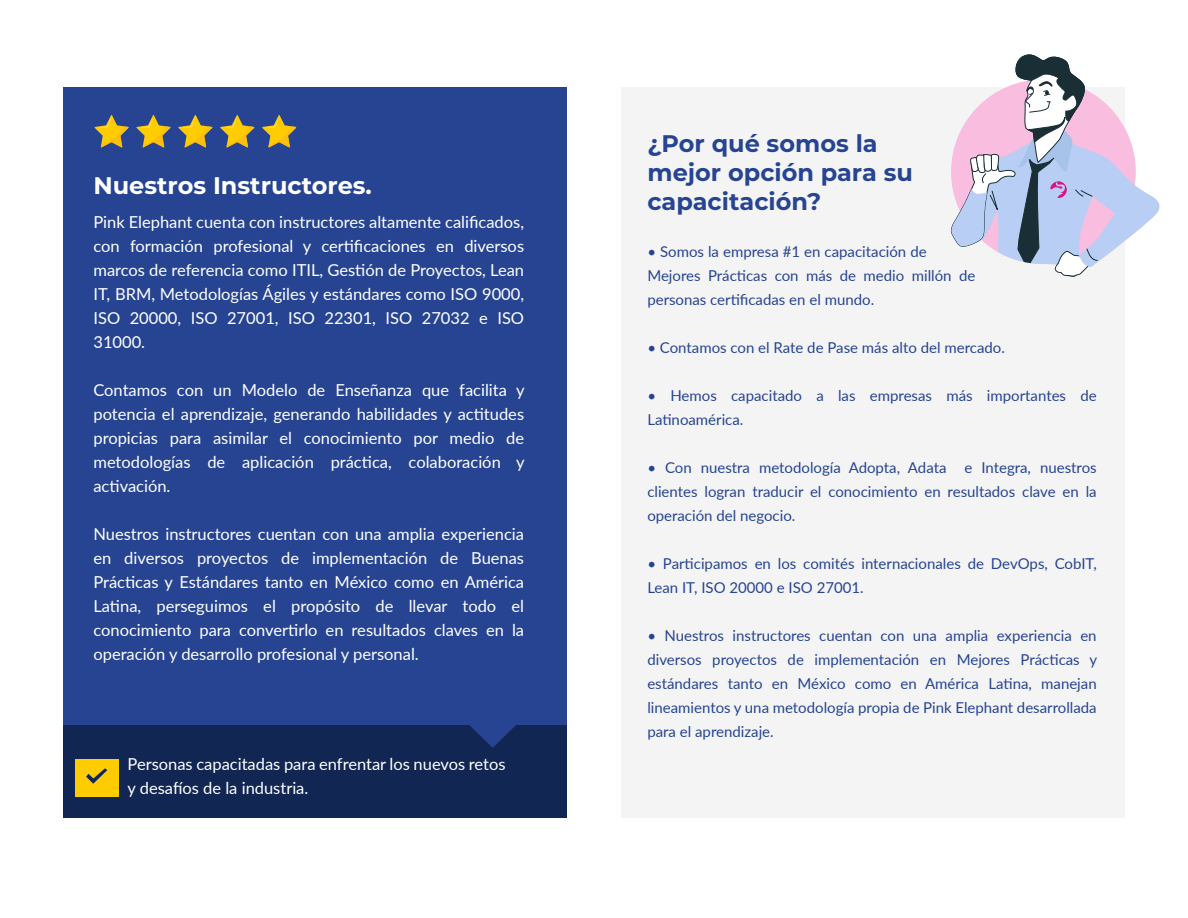
<style>
.page{position:relative;width:1188px;height:918px;background:#fff}
.page>*{position:absolute;margin:0;border:0;box-sizing:border-box;transform-origin:0 0}
.t1{font:700 24px/28.8px "Montserrat";color:#264492}
.t2{font:700 24px "Montserrat";color:#fff}
.t3{font:16.5px/24px "Lato";color:#fff;text-align:justify}
.t4{font:15px/24px "Lato";color:#264492}
</style>
<div class="page">
<div style="left:621px;top:87px;width:504px;height:731px;background:#f4f4f4"></div>
<svg style="left:950px;top:54px;width:210px;height:223px"></svg>
<div style="left:63px;top:725px;width:504px;height:93px;background:#122654"></div>
<div style="left:75px;top:759px;width:43px;height:37px;background:#ffcc01"></div>
<svg style="left:86px;top:768px;width:21px;height:16px"></svg>
<div style="left:63px;top:87px;width:504px;height:638px;background:#264492"></div>
<svg style="left:469px;top:725px;width:47px;height:23px"></svg>
<svg style="left:94px;top:115px;width:35px;height:33px"></svg>
<svg style="left:136px;top:115px;width:35px;height:33px"></svg>
<svg style="left:178px;top:115px;width:35px;height:33px"></svg>
<svg style="left:220px;top:115px;width:34px;height:33px"></svg>
<svg style="left:262px;top:115px;width:34px;height:33px"></svg>
<h1 class="t2" style="left:93px;top:168px;width:280px">Nuestros Instructores.</h1>
<p class="t3" style="left:93px;top:209px;width:432px">Pink Elephant cuenta con instructores altamente calificados, con formación profesional y certificaciones en diversos marcos de referencia como ITIL, Gestión de Proyectos, Lean IT, BRM, Metodologías Ágiles y estándares como ISO 9000, ISO 20000, ISO 27001, ISO 22301, ISO 27032 e ISO 31000.</p>
<p class="t3" style="left:93px;top:377px;width:433px">Contamos con un Modelo de Enseñanza que facilita y potencia el aprendizaje, generando habilidades y actitudes propicias para asimilar el conocimiento por medio de metodologías de aplicación práctica, colaboración y activación.</p>
<p class="t3" style="left:93px;top:521px;width:432px">Nuestros instructores cuentan con una amplia experiencia en diversos proyectos de implementación de Buenas Prácticas y Estándares tanto en México como en América Latina, perseguimos el propósito de llevar todo el conocimiento para convertirlo en resultados claves en la operación y desarrollo profesional y personal.</p>
<p class="t3" style="left:128px;top:752px;width:380px">Personas capacitadas para enfrentar los nuevos retos y desafíos de la industria.</p>
<h1 class="t1" style="left:647px;top:128px;width:267px">¿Por qué somos la mejor opción para su capacitación?</h1>
<p class="t4" style="left:647px;top:239px;width:330px">• Somos la empresa #1 en capacitación de<br>Mejores Prácticas con más de medio millón de personas certificadas en el mundo.</p>
<p class="t4" style="left:647px;top:335px;width:359px">• Contamos con el Rate de Pase más alto del mercado.</p>
<p class="t4" style="left:647px;top:383px;width:451px">• Hemos capacitado a las empresas más importantes de<br>Latinoamérica.</p>
<p class="t4" style="left:647px;top:455px;width:451px;text-align:justify">• Con nuestra metodología Adopta, Adata e Integra, nuestros clientes logran traducir el conocimiento en resultados clave en la operación del negocio.</p>
<p class="t4" style="left:647px;top:551px;width:451px">• Participamos en los comités internacionales de DevOps, CobIT,<br>Lean IT, ISO 20000 e ISO 27001.</p>
<p class="t4" style="left:647px;top:623px;width:451px;text-align:justify">• Nuestros instructores cuentan con una amplia experiencia en diversos proyectos de implementación en Mejores Prácticas y estándares tanto en México como en América Latina, manejan lineamientos y una metodología propia de Pink Elephant desarrollada para el aprendizaje.</p>
</div>
